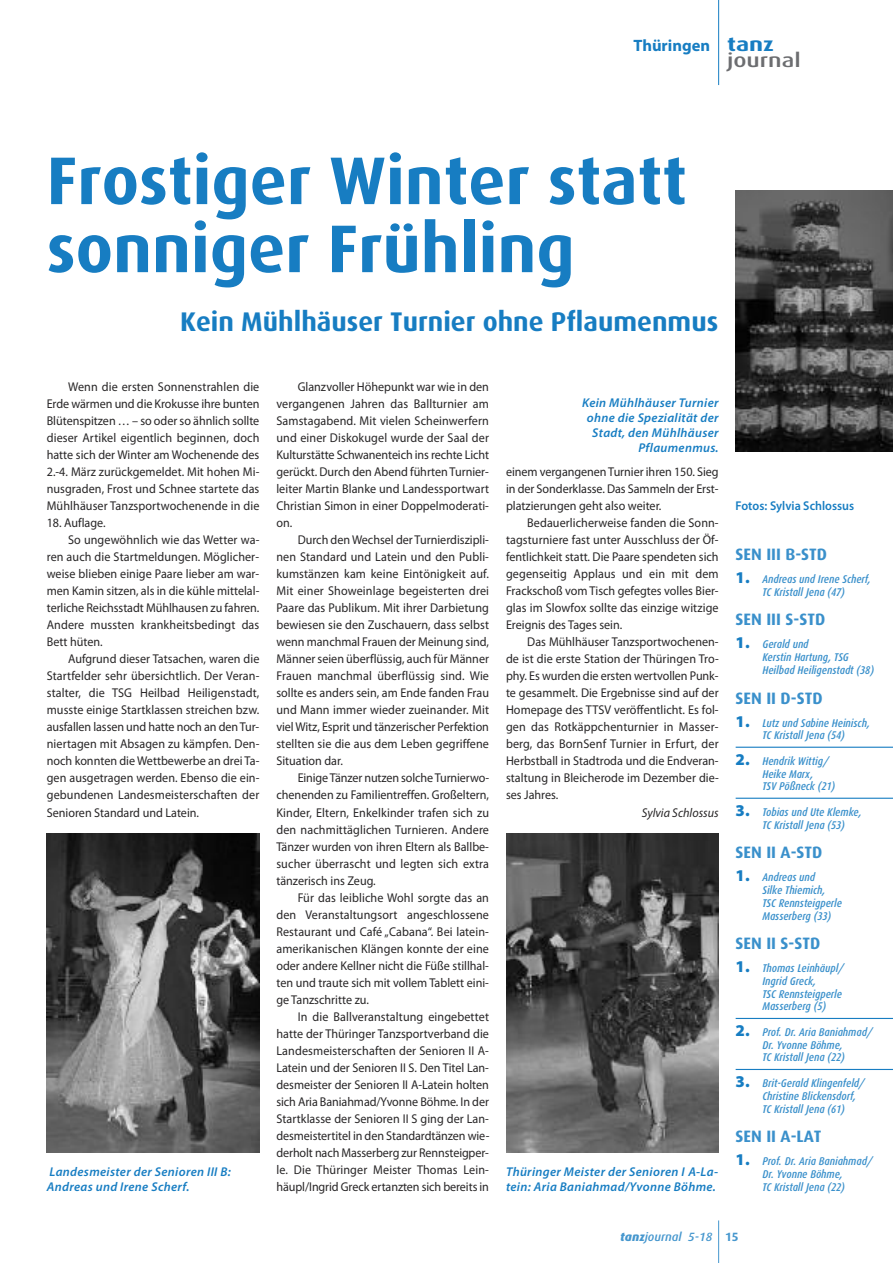
<style>
.page{position:relative;width:893px;height:1263px;background:#fff}
.page>*{position:absolute;margin:0;border:0;box-sizing:border-box;transform-origin:0 0}
.t1{font:700 67.5px/68.1px "Dax";color:#177dc2}
.t2{font:700 27px "Dax";color:#177dc2}
.t3{font:500 19.5px "Dax";color:#6c6d70;scale:1.25 1}
.t4{font:700 19.5px "Dax";color:#177dc2;scale:1.25 1}
.t5{font:700 16.5px "Dax";color:#3a90cb}
.t6{font:700 16.5px "Myriad Pro";color:#177dc2}
.t7{font:12.75px/17px "Myriad Pro";letter-spacing:.005em;color:#272526;text-align:justify;scale:.95 1}
.t8{font:italic 600 12.75px/14.9px "Myriad Pro";letter-spacing:.025em;color:#177dc2}
.t9{font:600 12.75px "Myriad Pro";color:#177dc2;scale:.95 1}
.t10{font:italic 12.75px "Myriad Pro";color:#272526;scale:.95 1}
.t11{font:italic 500 12px "Dax";color:#4697ce}
.t12{font:italic 500 11.25px/12.8px "Dax Condensed";color:#3a90cb}
.s1{font-family:"Myriad Pro";font-weight:900;font-style:normal;font-size:16.5px;color:#177dc2}
.s2{font-weight:800}
.s3{font-weight:700;font-style:normal}
</style>
<div class="page">
<hr style="left:718px;top:1220px;width:1px;height:43px;background:#4697ce">
<hr style="left:718px;top:0;width:1px;height:85px;background:#177dc2">
<hr style="left:736px;top:747px;width:157px;height:1px;background:#177dc2">
<hr style="left:736px;top:798px;width:157px;height:1px;background:#177dc2">
<hr style="left:736px;top:1018px;width:157px;height:1px;background:#177dc2">
<hr style="left:736px;top:1069px;width:157px;height:1px;background:#177dc2">
<img style="left:736px;top:190px;width:157px;height:262px">
<img style="left:47px;top:833px;width:212px;height:320px">
<img style="left:506px;top:833px;width:213px;height:320px">
<p class="t6" style="left:633px;top:39px;width:78px">Thüringen</p>
<h3 class="t4" style="left:727px;top:33px;width:39px">tanz</h3>
<h3 class="t3" style="left:727px;top:50px;width:60px">journal</h3>
<h1 class="t1" style="left:47px;top:147px;width:641px">Frostiger Winter statt sonniger Frühling</h1>
<h2 class="t2" style="left:180px;top:306px;width:540px">Kein Mühlhäuser Turnier ohne Pflaumenmus</h2>
<p class="t7" style="left:47px;top:379px;width:225px;text-indent:21px">Wenn die ersten Sonnenstrahlen die Erde wärmen und die Krokusse ihre bunten Blütenspitzen … – so oder so ähnlich sollte dieser Artikel eigentlich beginnen, doch hatte sich der Winter am Wochenende des 2.-4. März zurückgemeldet. Mit hohen Mi&shy;nusgraden, Frost und Schnee startete das Mühlhäuser Tanzsportwochenende in die</p>
<p class="t7" style="left:47px;top:516px;width:63px">18. Auflage.</p>
<p class="t7" style="left:68px;top:533px;width:203px">So ungewöhnlich wie das Wetter wa-</p>
<p class="t7" style="left:47px;top:550px;width:225px">ren auch die Startmeldungen. Möglicher-</p>
<p class="t7" style="left:47px;top:567px;width:225px">weise blieben einige Paare lieber am war-</p>
<p class="t7" style="left:47px;top:584px;width:225px">men Kamin sitzen, als in die kühle mittelal-</p>
<p class="t7" style="left:47px;top:601px;width:225px">terliche Reichsstadt Mühlhausen zu fahren.</p>
<p class="t7" style="left:47px;top:618px;width:225px">Andere mussten krankheitsbedingt das</p>
<p class="t7" style="left:47px;top:635px;width:60px">Bett hüten.</p>
<p class="t7" style="left:68px;top:652px;width:203px">Aufgrund dieser Tatsachen, waren die</p>
<p class="t7" style="left:47px;top:669px;width:225px">Startfelder sehr übersichtlich. Der Veran-</p>
<p class="t7" style="left:47px;top:686px;width:225px">stalter, die TSG Heilbad Heiligenstadt,</p>
<p class="t7" style="left:47px;top:703px;width:225px">musste einige Startklassen streichen bzw.</p>
<p class="t7" style="left:47px;top:720px;width:225px">ausfallen lassen und hatte noch an denTur-</p>
<p class="t7" style="left:47px;top:737px;width:225px">niertagen mit Absagen zu kämpfen. Den-</p>
<p class="t7" style="left:47px;top:754px;width:225px">noch konnten die Wettbewerbe an drei Ta-</p>
<p class="t7" style="left:47px;top:771px;width:225px">gen ausgetragen werden. Ebenso die ein-</p>
<p class="t7" style="left:47px;top:788px;width:225px">gebundenen Landesmeisterschaften der</p>
<p class="t7" style="left:47px;top:805px;width:162px">Senioren Standard und Latein.</p>
<p class="t7" style="left:276px;top:379px;width:225px;text-indent:21px">Glanzvoller Höhepunkt war wie in den vergangenen Jahren das Ballturnier am Samstagabend. Mit vielen Scheinwerfern und einer Diskokugel wurde der Saal der Kulturstätte Schwanenteich ins rechte Licht gerückt. Durch den Abend führtenTurnier&shy;leiter Martin Blanke und Landessportwart Christian Simon in einer Doppelmoderati&shy;on.</p>
<p class="t7" style="left:276px;top:533px;width:225px;text-indent:21px">Durch den Wechsel der Turnierdiszipli&shy;nen Standard und Latein und den Publi&shy;kumstänzen kam keine Eintönigkeit auf.<br>Mit einer Showeinlage begeisterten drei Paare das Publikum. Mit ihrer Darbietung bewiesen sie den Zuschauern, dass selbst wenn manchmal Frauen der Meinung sind, Männer seien überflüssig, auch für Männer Frauen manchmal überflüssig sind. Wie sollte es anders sein, am Ende fanden Frau und Mann immer wieder zueinander. Mit vielWitz, Esprit und tänzerischer Perfektion stellten sie die aus dem Leben gegriffene Situation dar.</p>
<p class="t7" style="left:276px;top:771px;width:225px;text-indent:21px">Einige Tänzer nutzen solche Turnierwo&shy;chenenden zu Familientreffen. Großeltern, Kinder, Eltern, Enkelkinder trafen sich zu den nachmittäglichen Turnieren. Andere Tänzer wurden von ihren Eltern als Ballbe&shy;sucher überrascht und legten sich extra tänzerisch ins Zeug.</p>
<p class="t7" style="left:276px;top:890px;width:225px;text-indent:21px">Für das leibliche Wohl sorgte das an den Veranstaltungsort angeschlossene Restaurant und Café „Cabana“. Bei latein&shy;amerikanischen Klängen konnte der eine oder andere Kellner nicht die Füße stillhal&shy;ten und traute sich mit vollem Tablett eini&shy;ge Tanzschritte zu.</p>
<p class="t7" style="left:276px;top:1009px;width:226px;text-indent:21px">In die Ballveranstaltung eingebettet hatte der Thüringer Tanzsportverband die Landesmeisterschaften der Senioren II A-Latein und der Senioren II S. Den Titel Lan&shy;desmeister der Senioren II A-Latein holten sich Aria Baniahmad/Yvonne Böhme. In der Startklasse der Senioren II S ging der Lan&shy;desmeistertitel in den Standardtänzen wie&shy;derholt nach Masserberg zur Rennsteigper&shy;le. Die Thüringer Meister Thomas Lein&shy;häupl/Ingrid Greck ertanzten sich bereits in</p>
<p class="t8" style="left:582px;top:396px;width:138px;text-align:right">Kein Mühlhäuser Turnier ohne die Spezialität der<br>Stadt, den Mühlhäuser<br>Pflaumenmus.</p>
<p class="t7" style="left:506px;top:464px;width:225px">einem vergangenenTurnier ihren 150. Sieg in der Sonderklasse. Das Sammeln der Erst&shy;platzierungen geht also weiter.</p>
<p class="t7" style="left:506px;top:516px;width:225px;text-indent:21px">Bedauerlicherweise fanden die Sonn&shy;tagsturniere fast unter Ausschluss der Öf&shy;fentlichkeit statt. Die Paare spendeten sich gegenseitig Applaus und ein mit dem Frackschoß vom Tisch gefegtes volles Bier&shy;glas im Slowfox sollte das einzige witzige Ereignis des Tages sein.</p>
<p class="t7" style="left:506px;top:635px;width:226px;text-indent:21px">Das Mühlhäuser Tanzsportwochenen&shy;de ist die erste Station der Thüringen Tro&shy;phy. Es wurden die ersten wertvollen Punk&shy;te gesammelt. Die Ergebnisse sind auf der Homepage des TTSV veröffentlicht. Es fol&shy;gen das Rotkäppchenturnier in Masser&shy;berg, das BornSenf Turnier in Erfurt, der Herbstball in Stadtroda und die Endveran&shy;staltung in Bleicherode im Dezember die&shy;ses Jahres.</p>
<p class="t10" style="left:642px;top:807px;width:82px">Sylvia Schlossus</p>
<p class="t8" style="left:47px;top:1165px;width:186px">Landesmeister der Senioren III B:<br>Andreas und Irene Scherf.</p>
<p class="t8" style="left:506px;top:1165px;width:214px">Thüringer Meister der Senioren I A-La&shy;tein: Aria Baniahmad/Yvonne Böhme.</p>
<p class="t9" style="left:736px;top:501px;width:126px">Fotos: Sylvia Schlossus</p>
<p class="t5" style="left:736px;top:545px;width:93px">SEN III B-STD</p>
<p class="t12" style="left:736px;top:573px;width:137px;text-align:center"><span class="s1">1.</span> Andreas und Irene Scherf,<br>TC Kristall Jena (47)</p>
<p class="t5" style="left:736px;top:610px;width:91px">SEN III S-STD</p>
<p class="t12" style="left:762px;top:638px;width:113px;text-indent:-27px"><span class="s1">1.</span> Gerald und<br>Kerstin Hartung, TSG<br>Heilbad Heiligenstadt (38)</p>
<p class="t5" style="left:736px;top:688px;width:88px">SEN II D-STD</p>
<p class="t12" style="left:736px;top:716px;width:136px;text-align:center"><span class="s1">1.</span> Lutz und Sabine Heinisch,<br>TC Kristall Jena (54)</p>
<p class="t12" style="left:762px;top:754px;width:74px;text-indent:-27px"><span class="s1">2.</span> Hendrik Wittig/<br>Heike Marx,<br>TSV Pößneck (21)</p>
<p class="t12" style="left:762px;top:806px;width:101px;text-indent:-27px"><span class="s1">3.</span> Tobias und Ute Klemke,<br>TC Kristall Jena (53)</p>
<p class="t5" style="left:736px;top:843px;width:88px">SEN II A-STD</p>
<p class="t12" style="left:762px;top:871px;width:81px;text-indent:-27px"><span class="s1">1.</span> Andreas und<br>Silke Thiemich,<br>TSC Rennsteigperle<br>Masserberg (33)</p>
<p class="t5" style="left:736px;top:934px;width:86px">SEN II S-STD</p>
<p class="t12" style="left:762px;top:962px;width:83px;text-indent:-27px"><span class="s1">1.</span> Thomas Leinhäupl/<br>Ingrid Greck,<br>TSC Rennsteigperle<br>Masserberg (5)</p>
<p class="t12" style="left:736px;top:1026px;width:138px;text-align:center"><span class="s1">2.</span> Prof. Dr. Aria Baniahmad/<br>Dr. Yvonne Böhme,<br>TC Kristall Jena (22)</p>
<p class="t12" style="left:762px;top:1077px;width:104px;text-indent:-27px"><span class="s1">3.</span> Brit-Gerald Klingenfeld/<br>Christine Blickensdorf,<br>TC Kristall Jena (61)</p>
<p class="t5" style="left:736px;top:1127px;width:87px">SEN II A-LAT</p>
<p class="t12" style="left:736px;top:1155px;width:138px;text-align:center"><span class="s1">1.</span> Prof. Dr. Aria Baniahmad/<br>Dr. Yvonne Böhme,<br>TC Kristall Jena (22)</p>
<p class="t11" style="left:620px;top:1230px;width:120px"><span class="s2">tanz</span>journal 5-18 <span class="s3">15</span></p>
</div>
